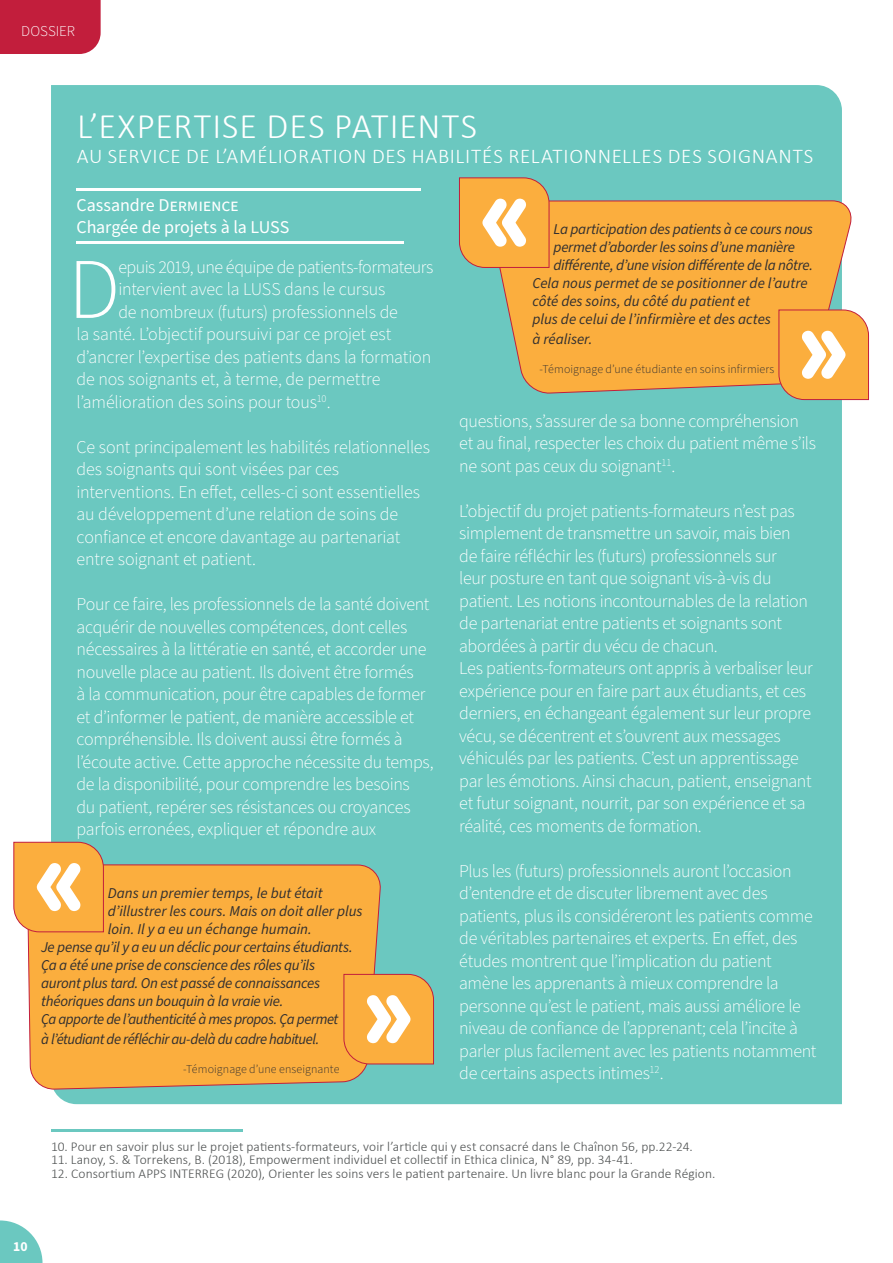
<style>
.page{position:relative;width:893px;height:1263px;background:#fff}
.page>*{position:absolute;margin:0;border:0;box-sizing:border-box;transform-origin:0 0}
.t1{font:300 86.25px "Source Sans Pro";color:#fff}
.t2{font:300 36px "Calibri";letter-spacing:.025em;color:#fff}
.t3{font:300 21px "Calibri";letter-spacing:.035em;color:#fff}
.t4{font:300 18px/22.5px "Source Sans Pro";letter-spacing:-.02em;color:#fff}
.t5{font:18px/22.5px "Source Sans Pro";letter-spacing:-.01em;color:#fff}
.t6{font:italic 15px "Source Sans Pro";letter-spacing:-.02em;color:#312f30}
.t7{font:italic 15px "Source Sans Pro";color:#312f30}
.t8{font:300 15px "Source Sans Pro";letter-spacing:-.005em;color:#fff}
.t9{font:300 13.5px "Calibri";letter-spacing:.005em;color:#4f5252}
.t10{font:700 13.5px "Source Sans Pro";color:#fff}
.t11{font:300 12px "Source Sans Pro";letter-spacing:.005em;color:#312f30}
</style>
<div class="page">
<div style="left:0;top:0;width:101px;height:54px;background:#c21e3c"></div>
<svg style="left:0;top:1220px;width:43px;height:43px"></svg>
<div style="left:51px;top:85px;width:791px;height:1019px;background:#6bc8c0"></div>
<hr style="left:51px;top:1130px;width:191px;height:2px;background:#6bc8c0">
<svg style="left:488px;top:200px;width:364px;height:194px;background:#eeae4a"></svg>
<svg style="left:459px;top:177px;width:90px;height:91px;background:#f3b561"></svg>
<svg style="left:778px;top:310px;width:91px;height:90px"></svg>
<div style="left:27px;top:864px;width:354px;height:226px;background:#fbae3e"></div>
<svg style="left:13px;top:842px;width:91px;height:90px"></svg>
<svg style="left:343px;top:974px;width:91px;height:90px;background:#f6b55e"></svg>
<svg style="left:77px;top:188px;width:344px;height:2px"></svg>
<svg style="left:77px;top:241px;width:327px;height:3px"></svg>
<p class="t8" style="left:21px;top:21px;width:55px">DOSSIER</p>
<h2 class="t2" style="left:77px;top:103px;width:401px">L’EXPERTISE DES PATIENTS</h2>
<p class="t3" style="left:77px;top:143px;width:738px">AU SERVICE DE L’AMÉLIORATION DES HABILITÉS RELATIONNELLES DES SOIGNANTS</p>
<p class="t5" style="left:77px;top:194px;width:214px">Cassandre Dermience<br>Chargée de projets à la LUSS</p>
<p class="t6" style="left:553px;top:219px;width:261px">La participation des patients à ce cours nous</p>
<p class="t6" style="left:553px;top:237px;width:243px">permet d’aborder les soins d’une manière</p>
<p class="t6" style="left:553px;top:255px;width:261px">différente, d’une vision différente de la nôtre.</p>
<p class="t7" style="left:532px;top:273px;width:277px">Cela nous permet de se positionner de l’autre</p>
<p class="t7" style="left:532px;top:291px;width:219px">côté des soins, du côté du patient et</p>
<p class="t7" style="left:532px;top:309px;width:240px">plus de celui de l’infirmière et des actes</p>
<p class="t7" style="left:532px;top:329px;width:61px">à réaliser.</p>
<p class="t11" style="left:539px;top:360px;width:237px">-Témoignage d’une étudiante en soins infirmiers</p>
<h1 class="t1" style="left:68px;top:232px;width:54px">D</h1>
<p class="t4" style="left:118px;top:256px;width:317px">epuis 2019, une équipe de patients-formateurs</p>
<p class="t4" style="left:118px;top:279px;width:268px">intervient avec la LUSS dans le cursus</p>
<p class="t4" style="left:118px;top:301px;width:281px">de nombreux (futurs) professionnels de</p>
<p class="t4" style="left:77px;top:324px;width:316px">la santé. L’objectif poursuivi par ce projet est</p>
<p class="t4" style="left:77px;top:346px;width:356px">d’ancrer l’expertise des patients dans la formation</p>
<p class="t4" style="left:77px;top:369px;width:305px">de nos soignants et, à terme, de permettre</p>
<p class="t4" style="left:77px;top:391px;width:256px">l’amélioration des soins pour tous<sup>10</sup>.</p>
<p class="t4" style="left:77px;top:436px;width:355px">Ce sont principalement les habilités relationnelles des soignants qui sont visées par ces interventions. En effet, celles-ci sont essentielles au développement d’une relation de soins de confiance et encore davantage au partenariat entre soignant et patient.</p>
<p class="t4" style="left:77px;top:594px;width:359px">Pour ce faire, les professionnels de la santé doivent acquérir de nouvelles compétences, dont celles nécessaires à la littératie en santé, et accorder une nouvelle place au patient. Ils doivent être formés<br>à la communication, pour être capables de former et d’informer le patient, de manière accessible et compréhensible. Ils doivent aussi être formés à l’écoute active. Cette approche nécessite du temps, de la disponibilité, pour comprendre les besoins<br>du patient, repérer ses résistances ou croyances parfois erronées, expliquer et répondre aux</p>
<p class="t4" style="left:459px;top:410px;width:358px">questions, s’assurer de sa bonne compréhension et au final, respecter les choix du patient même s’ils ne sont pas ceux du soignant<sup>11</sup>.</p>
<p class="t4" style="left:459px;top:500px;width:355px">L’objectif du projet patients-formateurs n’est pas simplement de transmettre un savoir, mais bien de faire réfléchir les (futurs) professionnels sur<br>leur posture en tant que soignant vis-à-vis du patient. Les notions incontournables de la relation de partenariat entre patients et soignants sont abordées à partir du vécu de chacun.<br>Les patients-formateurs ont appris à verbaliser leur expérience pour en faire part aux étudiants, et ces derniers, en échangeant également sur leur propre vécu, se décentrent et s’ouvrent aux messages véhiculés par les patients. C’est un apprentissage par les émotions. Ainsi chacun, patient, enseignant et futur soignant, nourrit, par son expérience et sa réalité, ces moments de formation.</p>
<p class="t4" style="left:459px;top:860px;width:359px">Plus les (futurs) professionnels auront l’occasion d’entendre et de discuter librement avec des patients, plus ils considéreront les patients comme de véritables partenaires et experts. En effet, des études montrent que l’implication du patient amène les apprenants à mieux comprendre la personne qu’est le patient, mais aussi améliore le niveau de confiance de l’apprenant; cela l’incite à parler plus facilement avec les patients notamment de certains aspects intimes<sup>12</sup>.</p>
<p class="t7" style="left:108px;top:883px;width:216px">Dans un premier temps, le but était</p>
<p class="t7" style="left:108px;top:901px;width:256px">d’illustrer les cours. Mais on doit aller plus</p>
<p class="t7" style="left:108px;top:919px;width:205px">loin. Il y a eu un échange humain.</p>
<p class="t6" style="left:41px;top:937px;width:313px">Je pense qu’il y a eu un déclic pour certains étudiants.</p>
<p class="t6" style="left:41px;top:955px;width:275px">Ça a été une prise de conscience des rôles qu’ils</p>
<p class="t6" style="left:41px;top:973px;width:281px">auront plus tard. On est passé de connaissances</p>
<p class="t6" style="left:41px;top:991px;width:244px">théoriques dans un bouquin à la vraie vie.</p>
<p class="t6" style="left:41px;top:1009px;width:299px">Ça apporte de l’authenticité à mes propos. Ça permet</p>
<p class="t6" style="left:41px;top:1029px;width:280px">à l’étudiant de réfléchir au-delà du cadre habituel.</p>
<p class="t11" style="left:183px;top:1061px;width:158px">-Témoignage d’une enseignante</p>
<p class="t10" style="left:13px;top:1237px;width:16px">10</p>
<p class="t9" style="left:51px;top:1138px;width:643px">10. Pour en savoir plus sur le projet patients-formateurs, voir l’article qui y est consacré dans le Chaînon 56, pp.22-24.</p>
<p class="t9" style="left:51px;top:1151px;width:583px">11. Lanoy, S. &amp; Torrekens, B. (2018), Empowerment individuel et collectif in Ethica clinica, N° 89, pp. 34-41.</p>
<p class="t9" style="left:51px;top:1165px;width:666px">12. Consortium APPS INTERREG (2020), Orienter les soins vers le patient partenaire. Un livre blanc pour la Grande Région.</p>
</div>
